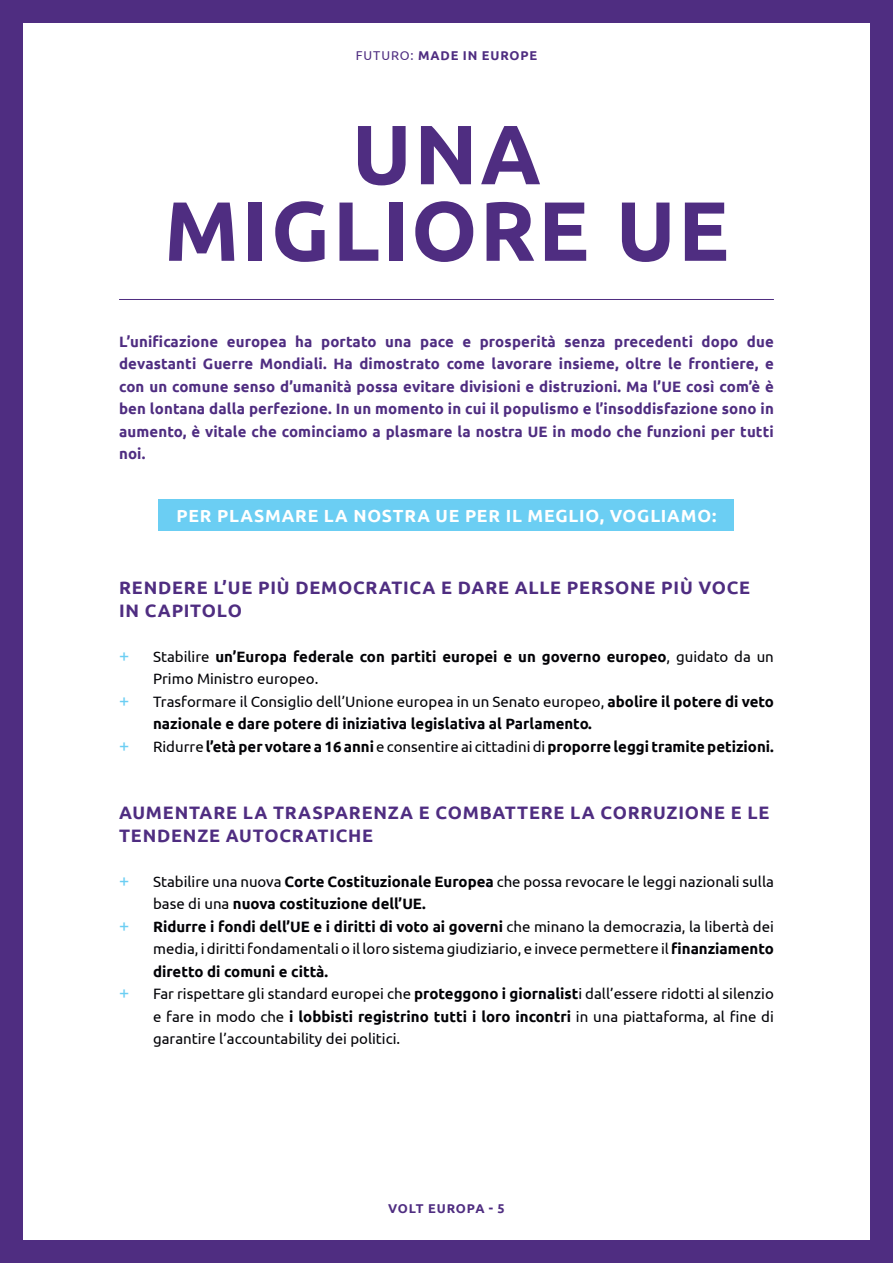
<style>
.page{position:relative;width:893px;height:1263px;background:#4f2d81}
.page>*{position:absolute;margin:0;border:0;box-sizing:border-box;transform-origin:0 0}
.t1{font:700 84px/76.5px "Ubuntu";letter-spacing:.03em;color:#4f2d81;text-align:center}
.t2{font:700 18px/22.5px "Ubuntu";letter-spacing:.045em;color:#4f2d81}
.t3{font:18px "Ubuntu";color:#6bcef3}
.t4{font:700 17.55px "Ubuntu";letter-spacing:.045em;color:#fff}
.t5{font:15px/22.5px "Ubuntu";color:#020206;text-align:justify}
.t6{font:700 15px/22.5px "Ubuntu";letter-spacing:.01em;color:#4f2d81;text-align:justify}
.t7{font:700 15px/22.5px "Ubuntu";color:#020206}
.t8{font:700 12.75px "Ubuntu";letter-spacing:.07em;color:#4f2d81}
.s1{font-weight:400}
.s2{font-weight:700}
</style>
<div class="page">
<div style="left:23px;top:23px;width:847px;height:1216px;background:#fff"></div>
<div style="left:159px;top:500px;width:575px;height:31px;background:#6bcef3"></div>
<hr style="left:119px;top:299px;width:655px;height:1px;background:#4f2d81">
<p class="t8" style="left:356px;top:47px;width:183px"><span class="s1">FUTURO:</span> MADE IN EUROPE</p>
<h1 class="t1" style="left:164px;top:115px;width:567px">UNA<br>MIGLIORE UE</h1>
<p class="t6" style="left:119px;top:330px;width:656px">L’unificazione europea ha portato una pace e prosperità senza precedenti dopo due devastanti Guerre Mondiali. Ha dimostrato come lavorare insieme, oltre le frontiere, e con un comune senso d’umanità possa evitare divisioni e distruzioni. Ma l’UE così com’è è ben lontana dalla perfezione. In un momento in cui il populismo e l’insoddisfazione sono in aumento, è vitale che cominciamo a plasmare la nostra UE in modo che funzioni per tutti noi.</p>
<p class="t4" style="left:177px;top:505px;width:541px">PER PLASMARE LA NOSTRA UE PER IL MEGLIO, VOGLIAMO:</p>
<p class="t2" style="left:119px;top:576px;width:633px">RENDERE L’UE PIÙ DEMOCRATICA E DARE ALLE PERSONE PIÙ VOCE<br>IN CAPITOLO</p>
<p class="t3" style="left:119px;top:644px;width:12px">+</p>
<p class="t7" style="left:153px;top:645px;width:622px"><span class="s1">Stabilire</span> un’Europa federale con partiti europei e un governo europeo<span class="s1">, guidato da un<br>Primo Ministro europeo.</span></p>
<p class="t3" style="left:119px;top:689px;width:12px">+</p>
<p class="t7" style="left:153px;top:690px;width:622px"><span class="s1">Trasformare il Consiglio dell’Unione europea in un Senato europeo,</span> abolire il potere di veto nazionale e dare potere di iniziativa legislativa al Parlamento.</p>
<p class="t3" style="left:119px;top:734px;width:12px">+</p>
<p class="t7" style="left:153px;top:735px;width:622px"><span class="s1">Ridurre</span> l’età per votare a 16 anni <span class="s1">e consentire ai cittadini di</span> proporre leggi tramite petizioni.</p>
<p class="t2" style="left:119px;top:801px;width:652px">AUMENTARE LA TRASPARENZA E COMBATTERE LA CORRUZIONE E LE<br>TENDENZE AUTOCRATICHE</p>
<p class="t3" style="left:119px;top:869px;width:12px">+</p>
<p class="t5" style="left:153px;top:869px;width:622px">Stabilire una nuova <span class="s2">Corte Costituzionale Europea</span> che possa revocare le leggi nazionali sulla base di una <span class="s2">nuova costituzione dell’UE.</span></p>
<p class="t3" style="left:119px;top:914px;width:12px">+</p>
<p class="t5" style="left:153px;top:914px;width:622px"><span class="s2">Ridurre i fondi dell’UE e i diritti di voto ai governi</span> che minano la democrazia, la libertà dei media, i diritti fondamentali o il loro sistema giudiziario, e invece permettere il <span class="s2">finanziamento diretto di comuni e città.</span></p>
<p class="t3" style="left:119px;top:982px;width:12px">+</p>
<p class="t5" style="left:153px;top:982px;width:622px">Far rispettare gli standard europei che <span class="s2">proteggono i giornalist</span>i dall’essere ridotti al silenzio e fare in modo che <span class="s2">i lobbisti registrino tutti i loro incontri</span> in una piattaforma, al fine di garantire l’accountability dei politici.</p>
<p class="t8" style="left:388px;top:1201px;width:118px">VOLT EUROPA - 5</p>
</div>
